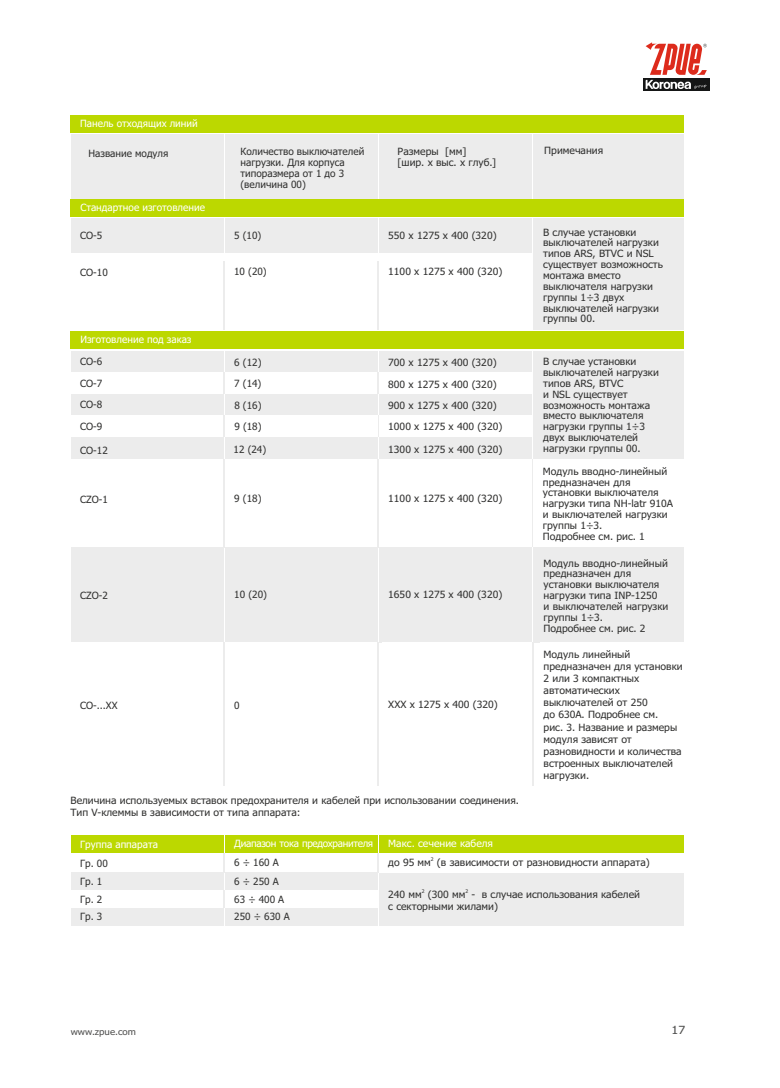
<style>
.page{position:relative;width:780px;height:1088px;background:#fff}
.page>*{position:absolute;margin:0;border:0;box-sizing:border-box;transform-origin:0 0}
.t1{font:11.25px "Tahoma";color:#4e4e4d;scale:1.11 1}
.t2{font:10px/10.9px "Tahoma";color:#313130;scale:1.04 1}
.t3{font:10px/10.9px "Tahoma";color:#313130}
.t4{font:10px "Tahoma";color:#fff}
.t5{font:10px "Tahoma";letter-spacing:-.03em;color:#fff}
.t6{font:10px "Tahoma";color:#fff;scale:1.04 1}
.t7{font:8.75px "Tahoma";color:#4e4e4d;scale:1.11 1}
.t8{font:5px "Tahoma";color:#313130;scale:1.04 1}
</style>
<div class="page">
<div style="left:379px;top:872px;width:305px;height:53px;background:#ececec"></div>
<div style="left:225px;top:908px;width:152px;height:17px;background:#ececec"></div>
<div style="left:71px;top:135px;width:152px;height:64px;background:#ececec"></div>
<div style="left:71px;top:219px;width:152px;height:34px;background:#ececec"></div>
<div style="left:71px;top:351px;width:152px;height:21px;background:#ececec"></div>
<hr style="left:223px;top:459px;width:2px;height:88px;background:#ececec">
<div style="left:71px;top:547px;width:152px;height:96px;background:#ececec"></div>
<hr style="left:223px;top:643px;width:2px;height:143px;background:#ececec">
<div style="left:71px;top:872px;width:152px;height:18px;background:#ececec"></div>
<hr style="left:223px;top:261px;width:2px;height:69px;background:#ececec">
<div style="left:225px;top:135px;width:152px;height:64px;background:#ececec"></div>
<div style="left:225px;top:219px;width:152px;height:34px;background:#ececec"></div>
<div style="left:225px;top:351px;width:152px;height:21px;background:#ececec"></div>
<hr style="left:377px;top:459px;width:2px;height:88px;background:#ececec">
<div style="left:225px;top:547px;width:152px;height:96px;background:#ececec"></div>
<hr style="left:377px;top:643px;width:2px;height:143px;background:#ececec">
<div style="left:225px;top:872px;width:152px;height:18px;background:#ececec"></div>
<hr style="left:223px;top:372px;width:2px;height:22px;background:#ececec">
<hr style="left:377px;top:261px;width:2px;height:69px;background:#ececec">
<div style="left:379px;top:135px;width:152px;height:64px;background:#ececec"></div>
<div style="left:379px;top:219px;width:152px;height:34px;background:#ececec"></div>
<div style="left:379px;top:351px;width:152px;height:21px;background:#ececec"></div>
<hr style="left:531px;top:459px;width:2px;height:88px;background:#ececec">
<div style="left:379px;top:547px;width:152px;height:96px;background:#ececec"></div>
<hr style="left:531px;top:643px;width:2px;height:143px;background:#ececec">
<hr style="left:377px;top:372px;width:2px;height:22px;background:#ececec">
<div style="left:379px;top:394px;width:152px;height:22px;background:#ececec"></div>
<div style="left:379px;top:415px;width:152px;height:22px;background:#fff"></div>
<hr style="left:377px;top:415px;width:2px;height:22px;background:#ececec">
<div style="left:379px;top:437px;width:152px;height:22px;background:#ececec"></div>
<div style="left:533px;top:135px;width:151px;height:64px;background:#ececec"></div>
<div style="left:533px;top:219px;width:151px;height:111px;background:#ececec"></div>
<div style="left:533px;top:351px;width:151px;height:108px;background:#ececec"></div>
<div style="left:533px;top:547px;width:151px;height:96px;background:#ececec"></div>
<div style="left:71px;top:115px;width:612px;height:18px;background:#bcd800"></div>
<div style="left:71px;top:199px;width:612px;height:18px;background:#bcd800"></div>
<div style="left:71px;top:331px;width:612px;height:18px;background:#bcd800"></div>
<div style="left:71px;top:835px;width:152px;height:18px;background:#bcd800"></div>
<div style="left:225px;top:835px;width:152px;height:18px;background:#bcd800"></div>
<div style="left:379px;top:835px;width:305px;height:18px;background:#bcd800"></div>
<div style="left:71px;top:394px;width:152px;height:22px;background:#ececec"></div>
<div style="left:71px;top:437px;width:152px;height:22px;background:#ececec"></div>
<div style="left:71px;top:415px;width:152px;height:22px;background:#fff"></div>
<div style="left:71px;top:908px;width:152px;height:17px;background:#ececec"></div>
<div style="left:225px;top:394px;width:152px;height:22px;background:#ececec"></div>
<div style="left:225px;top:415px;width:152px;height:22px;background:#fff"></div>
<hr style="left:223px;top:416px;width:2px;height:21px;background:#ececec">
<div style="left:225px;top:437px;width:152px;height:22px;background:#ececec"></div>
<div style="left:643px;top:78px;width:66px;height:13px;background:#151616"></div>
<svg style="left:645px;top:42px;width:62px;height:47px"></svg>
<svg style="left:377px;top:853px;width:2px;height:19px"></svg>
<svg style="left:223px;top:853px;width:2px;height:19px"></svg>
<svg style="left:223px;top:890px;width:2px;height:18px"></svg>
<p class="t4" style="left:80px;top:119px;width:119px">Панель отходящих линий</p>
<p class="t3" style="left:88px;top:149px;width:81px">Название модуля</p>
<p class="t4" style="left:80px;top:203px;width:126px">Стандартное изготовление</p>
<p class="t3" style="left:80px;top:231px;width:24px">CO-5</p>
<p class="t3" style="left:80px;top:268px;width:29px">CO-10</p>
<p class="t4" style="left:80px;top:335px;width:113px">Изготовление под заказ</p>
<p class="t3" style="left:80px;top:357px;width:24px">CO-6</p>
<p class="t3" style="left:80px;top:379px;width:24px">CO-7</p>
<p class="t3" style="left:80px;top:400px;width:24px">CO-8</p>
<p class="t3" style="left:80px;top:422px;width:24px">CO-9</p>
<p class="t3" style="left:80px;top:445px;width:29px">CO-12</p>
<p class="t3" style="left:80px;top:495px;width:29px">CZO-1</p>
<p class="t3" style="left:240px;top:147px;width:125px">Количество выключателей нагрузки. Для корпуса типоразмера от 1 до 3 (величина 00)</p>
<p class="t3" style="left:234px;top:230px;width:29px">5 (10)</p>
<p class="t3" style="left:234px;top:267px;width:34px">10 (20)</p>
<p class="t2" style="left:397px;top:147px;width:96px">Размеры [мм]<br>[шир. x выс. x глуб.]</p>
<p class="t2" style="left:388px;top:230px;width:106px">550 x 1275 x 400 (320)</p>
<p class="t2" style="left:388px;top:267px;width:111px">1100 x 1275 x 400 (320)</p>
<p class="t3" style="left:234px;top:357px;width:29px">6 (12)</p>
<p class="t2" style="left:388px;top:358px;width:106px">700 x 1275 x 400 (320)</p>
<p class="t3" style="left:234px;top:379px;width:29px">7 (14)</p>
<p class="t2" style="left:388px;top:379px;width:106px">800 x 1275 x 400 (320)</p>
<p class="t3" style="left:234px;top:396px;width:29px;line-height:21.2px">8 (16)<br>9 (18)</p>
<p class="t3" style="left:233px;top:444px;width:34px">12 (24)</p>
<p class="t2" style="left:388px;top:396px;width:111px;line-height:21.1px">900 x 1275 x 400 (320)<br>1000 x 1275 x 400 (320)</p>
<p class="t2" style="left:388px;top:445px;width:111px">1300 x 1275 x 400 (320)</p>
<p class="t3" style="left:234px;top:494px;width:29px">9 (18)</p>
<p class="t2" style="left:388px;top:494px;width:111px">1100 x 1275 x 400 (320)</p>
<p class="t3" style="left:80px;top:590px;width:29px">CZO-2</p>
<p class="t3" style="left:234px;top:590px;width:34px">10 (20)</p>
<p class="t2" style="left:388px;top:590px;width:111px">1650 x 1275 x 400 (320)</p>
<p class="t3" style="left:80px;top:700px;width:39px">CO-...XX</p>
<p class="t3" style="left:234px;top:700px;width:7px">0</p>
<p class="t2" style="left:388px;top:699px;width:107px">XXX x 1275 x 400 (320)</p>
<p class="t2" style="left:71px;top:795px;width:432px;line-height:12.1px">Величина используемых вставок предохранителя и кабелей при использовании соединения.<br>Тип V-клеммы в зависимости от типа аппарата:</p>
<p class="t4" style="left:80px;top:840px;width:79px">Группа аппарата</p>
<p class="t5" style="left:234px;top:839px;width:140px">Диапазон тока предохранителя</p>
<p class="t6" style="left:388px;top:839px;width:102px">Макс. сечение кабеля</p>
<p class="t2" style="left:544px;top:146px;width:58px">Примечания</p>
<p class="t2" style="left:543px;top:227px;width:117px">В случае установки выключателей нагрузки типов ARS, BTVC и NSL существует возможность монтажа вместо выключателя нагрузки группы 1÷3 двух выключателей нагрузки группы 00.</p>
<p class="t2" style="left:543px;top:357px;width:113px">В случае установки выключателей нагрузки типов ARS, BTVC<br>и NSL существует возможность монтажа вместо выключателя нагрузки группы 1÷3 двух выключателей нагрузки группы 00.</p>
<p class="t2" style="left:543px;top:466px;width:127px">Модуль вводно-линейный предназначен для установки выключателя нагрузки типа NH-latr 910A и выключателей нагрузки группы 1÷3.<br>Подробнее см. рис. 1</p>
<p class="t2" style="left:543px;top:558px;width:121px">Модуль вводно-линейный предназначен для установки выключателя нагрузки типа INP-1250<br>и выключателей нагрузки группы 1÷3.<br>Подробнее см. рис. 2</p>
<p class="t2" style="left:543px;top:649px;width:135px;line-height:12.1px">Модуль линейный предназначен для установки<br>2 или 3 компактных автоматических выключателей от 250<br>до 630А. Подробнее см.<br>рис. 3. Название и размеры модуля зависят от разновидности и количества встроенных выключателей нагрузки.</p>
<p class="t3" style="left:80px;top:859px;width:29px">Гр. 00</p>
<p class="t3" style="left:80px;top:877px;width:24px">Гр. 1</p>
<p class="t3" style="left:80px;top:894px;width:24px">Гр. 2</p>
<p class="t3" style="left:80px;top:912px;width:24px">Гр. 3</p>
<p class="t3" style="left:234px;top:858px;width:46px">6 ÷ 160 A</p>
<p class="t3" style="left:234px;top:894px;width:51px">63 ÷ 400 A</p>
<p class="t3" style="left:234px;top:877px;width:46px">6 ÷ 250 A</p>
<p class="t3" style="left:234px;top:912px;width:57px">250 ÷ 630 A</p>
<p class="t8" style="left:431px;top:857px;width:4px">2</p>
<p class="t2" style="left:388px;top:858px;width:253px">до 95 мм (в зависимости от разновидности аппарата)</p>
<p class="t8" style="left:422px;top:889px;width:4px">2</p>
<p class="t8" style="left:465px;top:889px;width:4px">2</p>
<p class="t2" style="left:388px;top:889px;width:243px;line-height:12.1px">240 мм (300 мм - в случае использования кабелей с секторными жилами)</p>
<p class="t7" style="left:71px;top:1028px;width:60px">www.zpue.com</p>
<p class="t1" style="left:671px;top:1025px;width:14px">17</p>
</div>
